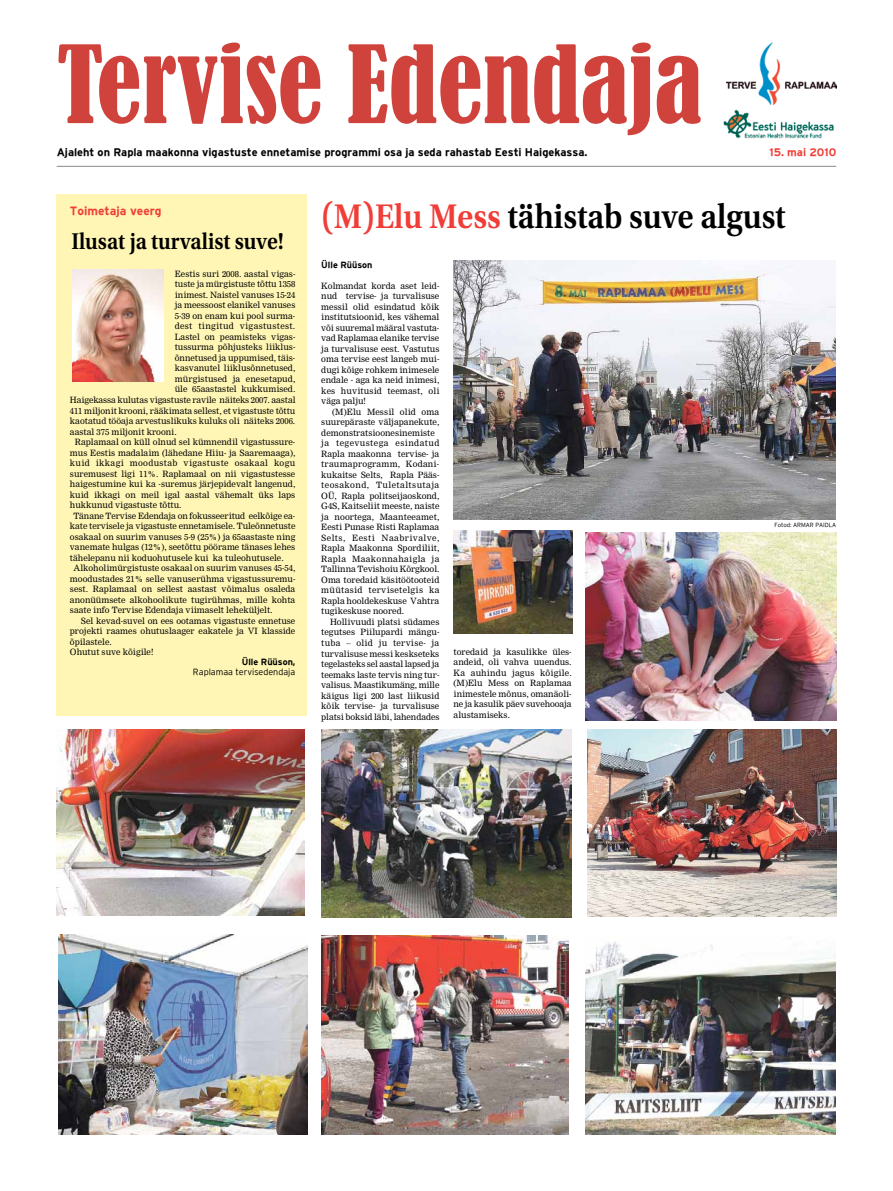
<style>
.page{position:relative;width:893px;height:1191px;background:#fff}
.page>*{position:absolute;margin:0;border:0;box-sizing:border-box;transform-origin:0 0}
.t1{font:condensed 100px "Bernard";color:#d0433d}
.t2{font:600 36px "Utopia Std";color:#000;scale:.9 1}
.t3{font:600 24px "Utopia Std";color:#000;scale:.9 1}
.t4{font:700 12px "Interstatebold";color:#f13d37}
.t5{font:700 11px "Interstatebold";color:#000}
.t6{font:700 11px "Interstatebold";color:#f13d37}
.t7{font:300 9px "Interstatelight";color:#000}
.t8{font:700 9px "Interstatebold";color:#000}
.t9{font:8.5px/10.5px "Nimrod";color:#000;text-align:justify}
.t10{font:8.5px "Nimrod";letter-spacing:.04em;color:#000}
.t11{font:8.5px "Nimrod";letter-spacing:.035em;color:#000}
.t12{font:300 6px "Interstatelight";color:#000}
.s1{color:#f13d37}
</style>
<div class="page">
<img style="left:723px;top:109px;width:111px;height:30px">
<img style="left:727px;top:43px;width:109px;height:61px">
<div style="left:57px;top:194px;width:250px;height:521px;background:#fff6b5"></div>
<img style="left:73px;top:270px;width:90px;height:112px">
<img style="left:454px;top:260px;width:381px;height:259px">
<img style="left:57px;top:729px;width:248px;height:187px">
<img style="left:322px;top:729px;width:250px;height:188px">
<img style="left:321px;top:935px;width:248px;height:199px">
<img style="left:586px;top:941px;width:249px;height:193px">
<img style="left:586px;top:532px;width:250px;height:188px">
<img style="left:454px;top:530px;width:119px;height:103px">
<img style="left:59px;top:934px;width:248px;height:200px">
<hr style="left:57px;top:166px;width:779px;height:1px;background:#8c8986">
<img style="left:587px;top:729px;width:249px;height:188px">
<h1 class="t1" style="left:57px;top:27px;width:647px">Tervise Edendaja</h1>
<p class="t5" style="left:57px;top:146px;width:532px">Ajaleht on Rapla maakonna vigastuste ennetamise programmi osa ja seda rahastab Eesti Haigekassa.</p>
<p class="t6" style="left:769px;top:146px;width:68px">15. mai 2010</p>
<h3 class="t4" style="left:70px;top:204px;width:93px">Toimetaja veerg</h3>
<h3 class="t3" style="left:71px;top:228px;width:238px">Ilusat ja turvalist suve!</h3>
<p class="t9" style="left:175px;top:269px;width:122px">Eestis suri 2008. aastal vigas-</p>
<p class="t9" style="left:175px;top:279px;width:122px">tuste ja mürgistuste tõttu 1358</p>
<p class="t9" style="left:175px;top:290px;width:122px">inimest. Naistel vanuses 15-24</p>
<p class="t9" style="left:175px;top:300px;width:122px">ja meessoost elanikel vanuses</p>
<p class="t9" style="left:175px;top:311px;width:122px">5-39 on enam kui pool surma-</p>
<p class="t11" style="left:175px;top:321px;width:122px">dest tingitud vigastustest.</p>
<p class="t9" style="left:175px;top:332px;width:122px">Lastel on peamisteks vigas-</p>
<p class="t9" style="left:175px;top:342px;width:122px">tussurma põhjusteks liiklus-</p>
<p class="t9" style="left:175px;top:353px;width:122px">õnnetused ja uppumised, täis-</p>
<p class="t9" style="left:175px;top:363px;width:122px">kasvanutel liiklusõnnetused,</p>
<p class="t9" style="left:175px;top:374px;width:122px">mürgistused ja enesetapud,</p>
<p class="t9" style="left:175px;top:384px;width:122px">üle 65aastastel kukkumised.</p>
<p class="t9" style="left:70px;top:395px;width:227px">Haigekassa kulutas vigastuste ravile näiteks 2007. aastal</p>
<p class="t9" style="left:70px;top:405px;width:227px">411 miljonit krooni, rääkimata sellest, et vigastuste tõttu</p>
<p class="t9" style="left:70px;top:416px;width:227px">kaotatud tööaja arvestuslikuks kuluks oli näiteks 2006.</p>
<p class="t9" style="left:70px;top:426px;width:108px">aastal 375 miljonit krooni.</p>
<p class="t9" style="left:75px;top:437px;width:222px">Raplamaal on küll olnud sel kümnendil vigastussure-</p>
<p class="t9" style="left:70px;top:447px;width:227px">mus Eestis madalaim (lähedane Hiiu- ja Saaremaaga),</p>
<p class="t10" style="left:70px;top:458px;width:227px">kuid ikkagi moodustab vigastuste osakaal kogu</p>
<p class="t9" style="left:70px;top:468px;width:227px">suremusest ligi 11%. Raplamaal on nii vigastustesse</p>
<p class="t9" style="left:70px;top:479px;width:227px">haigestumine kui ka -suremus järjepidevalt langenud,</p>
<p class="t9" style="left:70px;top:489px;width:227px">kuid ikkagi on meil igal aastal vähemalt üks laps</p>
<p class="t9" style="left:70px;top:500px;width:113px">hukkunud vigastuste tõttu.</p>
<p class="t9" style="left:73px;top:510px;width:223px">Tänane Tervise Edendaja on fokusseeritud eelkõige ea-</p>
<p class="t9" style="left:70px;top:521px;width:227px">kate tervisele ja vigastuste ennetamisele. Tuleõnnetuste</p>
<p class="t9" style="left:70px;top:531px;width:227px">osakaal on suurim vanuses 5-9 (25%) ja 65aastaste ning</p>
<p class="t9" style="left:70px;top:542px;width:227px">vanemate hulgas (12%), seetõttu pöörame tänases lehes</p>
<p class="t9" style="left:70px;top:552px;width:215px">tähelepanu nii koduohutusele kui ka tuleohutusele.</p>
<p class="t9" style="left:74px;top:563px;width:223px">Alkoholimürgistuste osakaal on suurim vanuses 45-54,</p>
<p class="t9" style="left:70px;top:573px;width:227px">moodustades 21% selle vanuserühma vigastussuremu-</p>
<p class="t9" style="left:70px;top:584px;width:227px">sest. Raplamaal on sellest aastast võimalus osaleda</p>
<p class="t9" style="left:70px;top:594px;width:227px">anonüümsete alkohoolikute tugirühmas, mille kohta</p>
<p class="t9" style="left:70px;top:605px;width:204px">saate info Tervise Edendaja viimaselt leheküljelt.</p>
<p class="t9" style="left:81px;top:615px;width:216px">Sel kevad-suvel on ees ootamas vigastuste ennetuse</p>
<p class="t9" style="left:70px;top:626px;width:227px">projekti raames ohutuslaager eakatele ja VI klasside</p>
<p class="t9" style="left:70px;top:636px;width:43px">õpilastele.</p>
<p class="t9" style="left:70px;top:647px;width:85px">Ohutut suve kõigile!</p>
<p class="t8" style="left:242px;top:657px;width:55px">Ülle Rüüson,</p>
<p class="t7" style="left:193px;top:667px;width:104px">Raplamaa tervisedendaja</p>
<h2 class="t2" style="left:321px;top:196px;width:518px"><span class="s1">(M)Elu Mess</span> tähistab suve algust</h2>
<p class="t8" style="left:321px;top:260px;width:53px">Ülle Rüüson</p>
<p class="t9" style="left:321px;top:281px;width:120px">Kolmandat korda aset leid&shy;nud tervise- ja turvalisuse messil olid esindatud kõik institutsioonid, kes vähemal või suuremal määral vastuta&shy;vad Raplamaa elanike tervise ja turvalisuse eest. Vastutus oma tervise eest langeb mui&shy;dugi kõige rohkem inimesele endale - aga ka neid inimesi, kes huvitusid teemast, oli väga palju!</p>
<p class="t9" style="left:321px;top:407px;width:120px;text-align:left;text-indent:11px">(M)Elu Messil olid oma suurepäraste väljapanekute, demonstratsioonesinemiste ja tegevustega esindatud<br>Rapla maakonna tervise- ja traumaprogramm, Kodani&shy;kukaitse Selts, Rapla Pääs&shy;teosakond, Tuletaltsutaja<br>OÜ, Rapla politseijaoskond,<br>G4S, Kaitseliit meeste, naiste ja noortega, Maanteeamet,<br>Eesti Punase Risti Raplamaa<br>Selts, Eesti Naabrivalve,<br>Rapla Maakonna Spordiliit,<br>Rapla Maakonnahaigla ja<br>Tallinna Tevishoiu Kõrgkool.<br>Oma toredaid käsitöötooteid müütasid tervisetelgis ka<br>Rapla hooldekeskuse Vahtra tugikeskuse noored.</p>
<p class="t9" style="left:321px;top:616px;width:120px;text-indent:9px">Hollivuudi platsi südames tegutses Piilupardi mängu&shy;tuba – olid ju tervise- ja turvalisuse messi keskseteks tegelasteks sel aastal lapsed ja teemaks laste tervis ning tur&shy;valisus. Maastikumäng, mille käigus ligi 200 last liikusid kõik tervise- ja turvalisuse platsi boksid läbi, lahendades</p>
<p class="t9" style="left:454px;top:646px;width:120px">toredaid ja kasulikke üles&shy;andeid, oli vahva uuendus.<br>Ka auhindu jagus kõigile. (M)Elu Mess on Raplamaa inimestele mõnus, omanäoli&shy;ne ja kasulik päev suvehooaja alustamiseks.</p>
<p class="t12" style="left:774px;top:521px;width:62px">Fotod: Armar Paidla</p>
</div>
